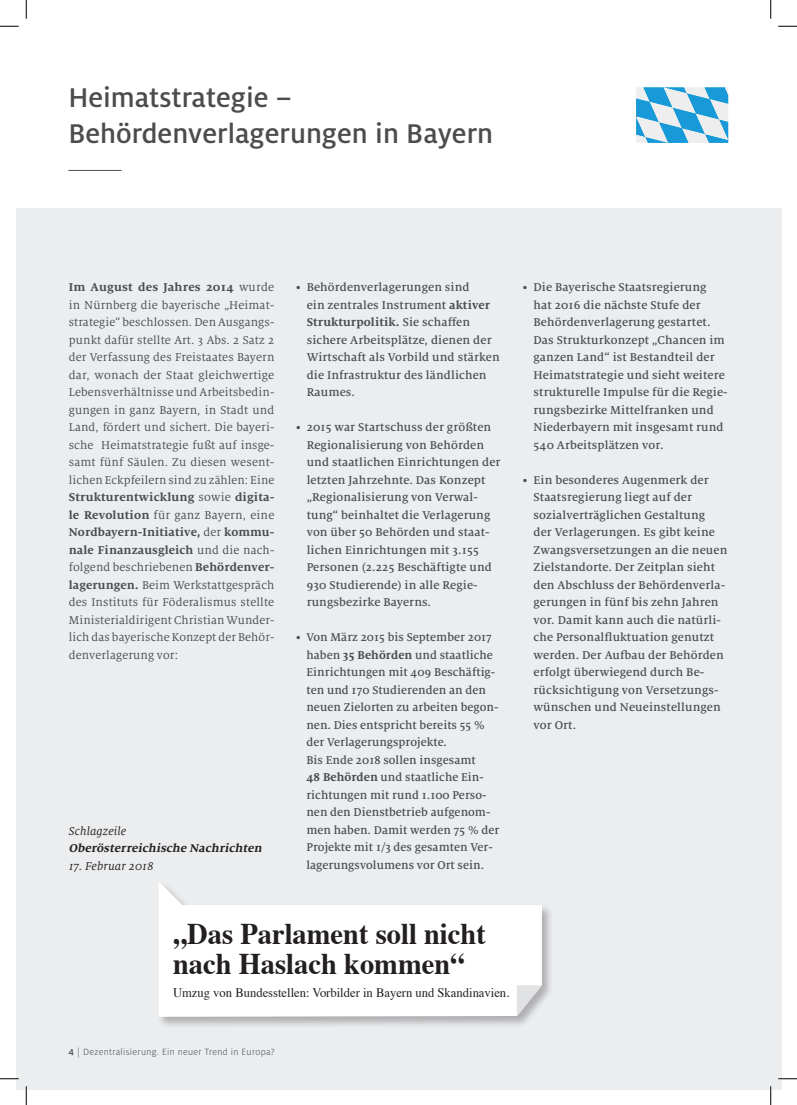
<style>
.page{position:relative;width:797px;height:1105px;background:#fff}
.page>*{position:absolute;margin:0;border:0;box-sizing:border-box;transform-origin:0 0}
.t1{font:500 30px/36px "Milo OT";color:#4b4c4d}
.t2{font:700 30px/30px "Times";color:#231f20;scale:.95 1}
.t3{font:13.12px "Times";color:#231f20;scale:.96 1}
.t4{font:500 12.5px/17.5px "Milo Serif Pro";letter-spacing:.01em;color:#4b4c4d}
.t5{font:12.5px/17.5px "Milo Serif Pro";letter-spacing:.01em;color:#4b4c4d;text-align:justify}
.t6{font:italic 700 12.5px "Milo Serif Pro";color:#231f20}
.t7{font:italic 12.5px "Milo Serif Pro";letter-spacing:.01em;color:#231f20}
.t8{font:300 10px "Milo OT";letter-spacing:.035em;color:#4b4c4d}
.s1{font-weight:700}
.s2{font-weight:500}
</style>
<div class="page">
<div style="left:16px;top:208px;width:765px;height:881px;background:#ebedef"></div>
<div style="left:157px;top:881px;width:397px;height:148px;background:#231f20;opacity:.3"></div>
<svg style="left:159px;top:881px;width:383px;height:136px;fill:#fff"></svg>
<svg style="left:517px;top:985px;width:25px;height:31px"></svg>
<svg style="left:636px;top:87px;width:92px;height:56px;background:#83c4e3"></svg>
<hr style="left:68px;top:170px;width:53px;height:1px;background:#4b4c4d">
<svg style="left:0;top:25px;width:19px;height:2px"></svg>
<svg style="left:778px;top:25px;width:19px;height:2px"></svg>
<svg style="left:0;top:1078px;width:19px;height:1px"></svg>
<svg style="left:778px;top:1078px;width:19px;height:1px"></svg>
<svg style="left:25px;top:0;width:2px;height:19px"></svg>
<svg style="left:25px;top:1086px;width:2px;height:19px"></svg>
<svg style="left:770px;top:0;width:1px;height:19px"></svg>
<svg style="left:770px;top:1086px;width:1px;height:19px"></svg>
<h1 class="t1" style="left:68px;top:80px;width:426px">Heimatstrategie –<br>Behördenverlagerungen in Bayern</h1>
<p class="t5" style="left:69px;top:279px;width:207px"><span class="s1">Im August des Jahres 2014</span> wurde in Nürnberg die bayerische „Heimat&shy;strategie“ beschlossen. Den Ausgangs&shy;punkt dafür stellte Art. 3 Abs. 2 Satz 2 der Verfassung des Freistaates Bayern dar, wonach der Staat gleichwertige Lebensverhältnisse und Arbeitsbedin&shy;gungen in ganz Bayern, in Stadt und Land, fördert und sichert. Die bayeri&shy;sche Heimatstrategie fußt auf insge&shy;samt fünf Säulen. Zu diesen wesent&shy;lichen Eckpfeilern sind zu zählen: Eine <span class="s1">Strukturentwicklung</span> sowie <span class="s1">digita&shy;le Revolution</span> für ganz Bayern, eine <span class="s1">Nordbayern-Initiative,</span> der <span class="s1">kommu&shy;nale Finanzausgleich</span> und die nach&shy;folgend beschriebenen <span class="s1">Behördenver&shy;lagerungen.</span> Beim Werkstattgespräch des Instituts für Föderalismus stellte Ministerialdirigent Christian Wunder&shy;lich das bayerische Konzept der Behör&shy;denverlagerung vor:</p>
<p class="t4" style="left:307px;top:279px;width:195px;text-indent:-11px">• Behördenverlagerungen sind<br>ein zentrales Instrument <span class="s1">aktiver<br>Strukturpolitik.</span> Sie schaffen sichere Arbeitsplätze, dienen der<br>Wirtschaft als Vorbild und stärken die Infrastruktur des ländlichen<br>Raumes.</p>
<p class="t4" style="left:307px;top:419px;width:195px;text-indent:-11px">• 2015 war Startschuss der größten<br>Regionalisierung von Behörden und staatlichen Einrichtungen der letzten Jahrzehnte. Das Konzept „Regionalisierung von Verwal&shy;tung“ beinhaltet die Verlagerung von über 50 Behörden und staat&shy;lichen Einrichtungen mit 3.155<br>Personen (2.225 Beschäftigte und<br>930 Studierende) in alle Regie&shy;rungsbezirke Bayerns.</p>
<p class="t4" style="left:306px;top:629px;width:194px;text-indent:-11px">• Von März 2015 bis September 2017 haben <span class="s1">35 Behörden</span> und staatliche<br>Einrichtungen mit 409 Beschäftig&shy;ten und 170 Studierenden an den neuen Zielorten zu arbeiten begon&shy;nen. Dies entspricht bereits 55 % der Verlagerungsprojekte.<br>Bis Ende 2018 sollen insgesamt<br><span class="s1">48 Behörden</span> und staatliche Ein&shy;richtungen mit rund 1.100 Perso&shy;nen den Dienstbetrieb aufgenom&shy;men haben. Damit werden 75 % der<br>Projekte mit 1/3 des gesamten Ver&shy;lagerungsvolumens vor Ort sein.</p>
<p class="t7" style="left:69px;top:824px;width:59px">Schlagzeile</p>
<p class="t6" style="left:69px;top:841px;width:197px">Oberösterreichische Nachrichten</p>
<p class="t7" style="left:69px;top:859px;width:86px">17. Februar 2018</p>
<p class="t4" style="left:533px;top:279px;width:196px;text-indent:-11px">• Die Bayerische Staatsregierung hat 2016 die nächste Stufe der<br>Behördenverlagerung gestartet.<br>Das Strukturkonzept „Chancen im ganzen Land“ ist Bestandteil der<br>Heimatstrategie und sieht weitere strukturelle Impulse für die Regie&shy;rungsbezirke Mittelfranken und<br>Niederbayern mit insgesamt rund<br>540 Arbeitsplätzen vor.</p>
<p class="t4" style="left:533px;top:471px;width:195px;text-indent:-11px">• Ein besonderes Augenmerk der<br>Staatsregierung liegt auf der sozialverträglichen Gestaltung<br>der Verlagerungen. Es gibt keine<br>Zwangsversetzungen an die neuen<br>Zielstandorte. Der Zeitplan sieht den Abschluss der Behördenverla&shy;gerungen in fünf bis zehn Jahren vor. Damit kann auch die natürli&shy;che Personalfluktuation genutzt werden. Der Aufbau der Behörden erfolgt überwiegend durch Be&shy;rücksichtigung von Versetzungs&shy;wünschen und Neueinstellungen vor Ort.</p>
<h1 class="t2" style="left:173px;top:916px;width:331px">„Das Parlament soll nicht nach Haslach kommen“</h1>
<p class="t3" style="left:173px;top:980px;width:352px">Umzug von Bundesstellen: Vorbilder in Bayern und Skandinavien.</p>
<p class="t8" style="left:68px;top:1046px;width:208px"><span class="s2">4</span> | Dezentralisierung. Ein neuer Trend in Europa?</p>
</div>
